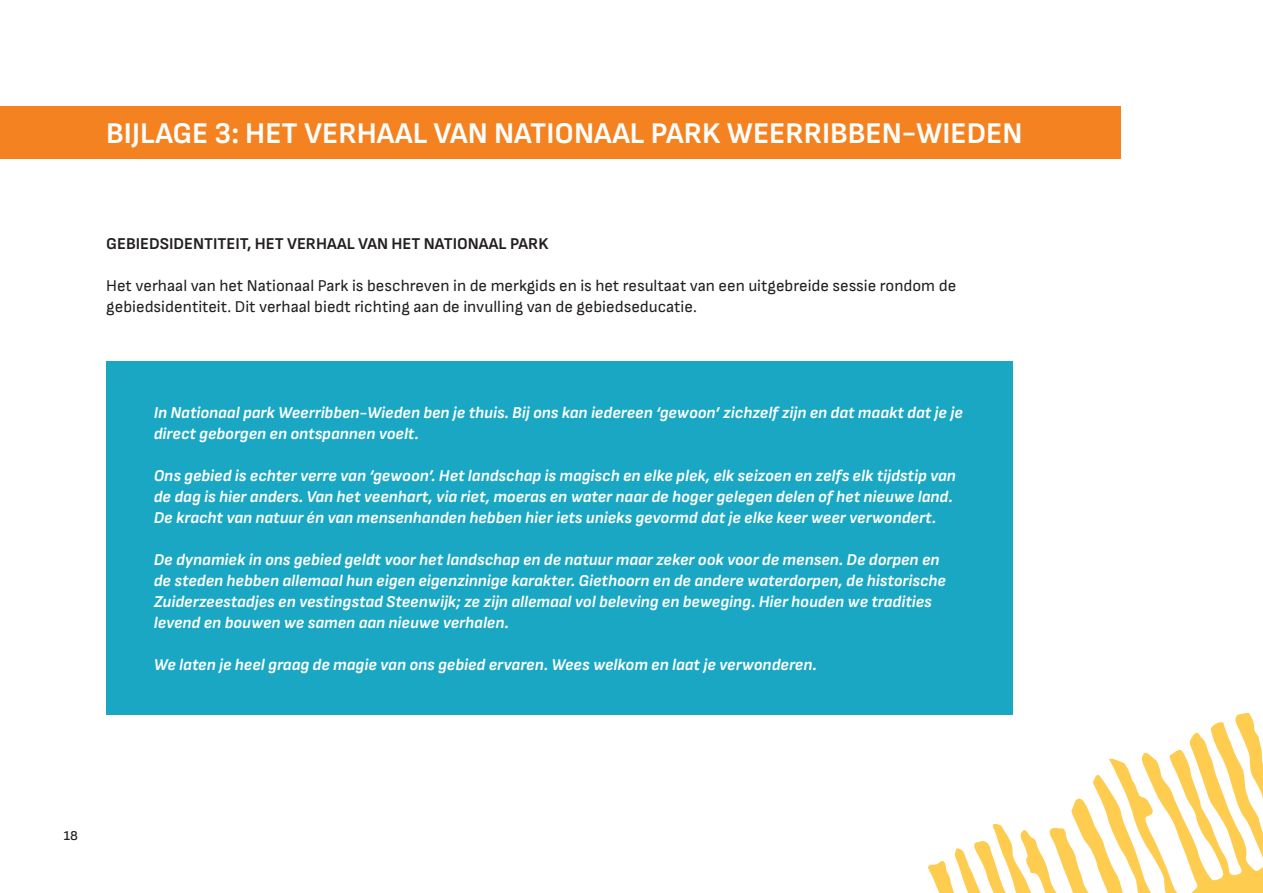
<style>
.page{position:relative;width:1263px;height:893px;background:#fff}
.page>*{position:absolute;margin:0;border:0;box-sizing:border-box;transform-origin:0 0}
.Bijlage_titel{font:700 30px "Sofia Sans";color:#fff}
.Standaardtekst{font:italic 700 16.5px/21px "Sofia Sans";color:#fff}
.Standaardtekst-2{font:16.5px/21px "Sofia Sans";color:#231f20}
.Standaardtekst_Bold_KOP{font:700 16.5px "Sofia Sans";color:#231f20}
.t1{font:600 13.5px "Sofia Sans";color:#231f20}
</style>
<div class="page">
<svg style="left:928px;top:712px;width:335px;height:181px"></svg>
<div style="left:106px;top:361px;width:907px;height:354px;background:#1aa7c3"></div>
<div style="left:0;top:106px;width:1120px;height:53px;background:#f58220"></div>
<p class="Bijlage_titel" style="left:106px;top:115px;width:918px">BIJLAGE 3: HET VERHAAL VAN NATIONAAL PARK WEERRIBBEN-WIEDEN</p>
<p class="Standaardtekst_Bold_KOP" style="left:106px;top:234px;width:444px">GEBIEDSIDENTITEIT, HET VERHAAL VAN HET NATIONAAL PARK</p>
<p class="Standaardtekst-2" style="left:106px;top:275px;width:851px">Het verhaal van het Nationaal Park is beschreven in de merkgids en is het resultaat van een uitgebreide sessie rondom de gebiedsidentiteit. Dit verhaal biedt richting aan de invulling van de gebiedseducatie.</p>
<p class="Standaardtekst" style="left:154px;top:402px;width:810px">In Nationaal park Weerribben-Wieden ben je thuis. Bij ons kan iedereen ‘gewoon’ zichzelf zijn en dat maakt dat je je direct geborgen en ontspannen voelt.</p>
<p class="Standaardtekst" style="left:154px;top:465px;width:803px">Ons gebied is echter verre van ‘gewoon’. Het landschap is magisch en elke plek, elk seizoen en zelfs elk tijdstip van de dag is hier anders. Van het veenhart, via riet, moeras en water naar de hoger gelegen delen of het nieuwe land.<br>De kracht van natuur én van mensenhanden hebben hier iets unieks gevormd dat je elke keer weer verwondert.</p>
<p class="Standaardtekst" style="left:154px;top:549px;width:794px">De dynamiek in ons gebied geldt voor het landschap en de natuur maar zeker ook voor de mensen. De dorpen en de steden hebben allemaal hun eigen eigenzinnige karakter. Giethoorn en de andere waterdorpen, de historische Zuiderzeestadjes en vestingstad Steenwijk; ze zijn allemaal vol beleving en beweging. Hier houden we tradities levend en bouwen we samen aan nieuwe verhalen.</p>
<p class="Standaardtekst" style="left:154px;top:654px;width:664px">We laten je heel graag de magie van ons gebied ervaren. Wees welkom en laat je verwonderen.</p>
<p class="t1" style="left:64px;top:828px;width:16px">18</p>
</div>
